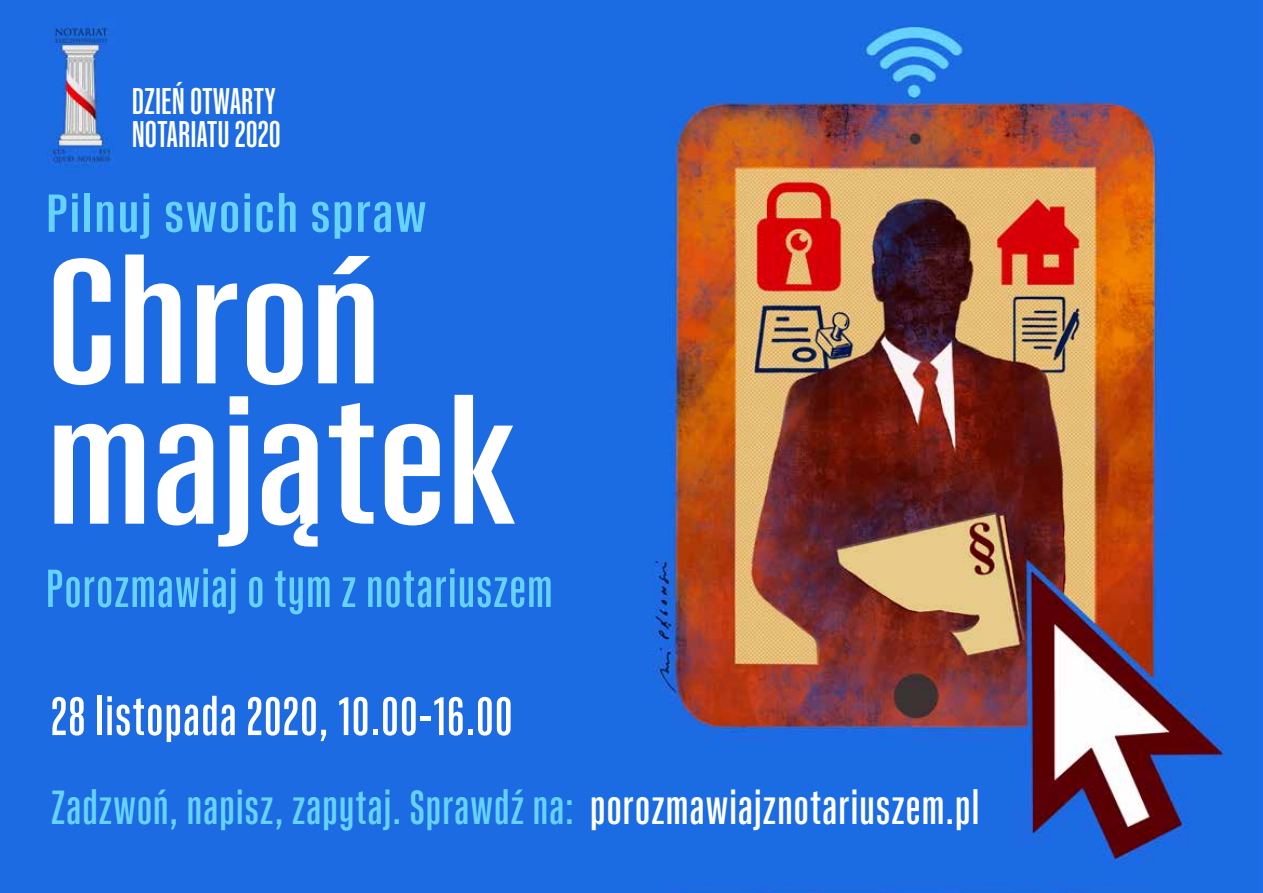
<style>
.page{position:relative;width:1263px;height:893px;background:#1d6be3}
.page>*{position:absolute;margin:0;border:0;box-sizing:border-box;transform-origin:0 0}
.t1{font:500 178.95px/140.2px "Kaneda Gothic";color:#fff;scale:1.26 1}
.t2{font:500 54.6px "Kaneda Gothic";letter-spacing:.025em;color:#fff}
.t3{font:500 54px "Kaneda Gothic";letter-spacing:.025em;color:#66d3ff}
.t4{font:500 54px "Kaneda Gothic";letter-spacing:.025em;color:#66d3ff;scale:1.26 1}
.t5{font:500 48.45px "Kaneda Gothic";letter-spacing:.025em;color:#66d3ff}
.t6{font:500 37.5px/33.6px "Kaneda Gothic";color:#fff}
.s1{color:#fff}
</style>
<div class="page">
<img style="left:652px;top:17px;width:572px;height:847px">
<img style="left:47px;top:22px;width:68px;height:145px">
<p class="t6" style="left:132px;top:84px;width:151px">DZIEŃ OTWARTY<br>NOTARIATU 2020</p>
<p class="t4" style="left:46px;top:183px;width:304px">Pilnuj swoich spraw</p>
<h1 class="t1" style="left:46px;top:251px;width:376px">Chroń majątek</h1>
<p class="t3" style="left:46px;top:558px;width:508px">Porozmawiaj o tym z notariuszem</p>
<p class="t2" style="left:51px;top:686px;width:463px">28 listopada 2020, 10.00-16.00</p>
<p class="t5" style="left:51px;top:780px;width:930px">Zadzwoń, napisz, zapytaj. Sprawdź na: <span class="s1">porozmawiajznotariuszem.pl</span></p>
</div>
